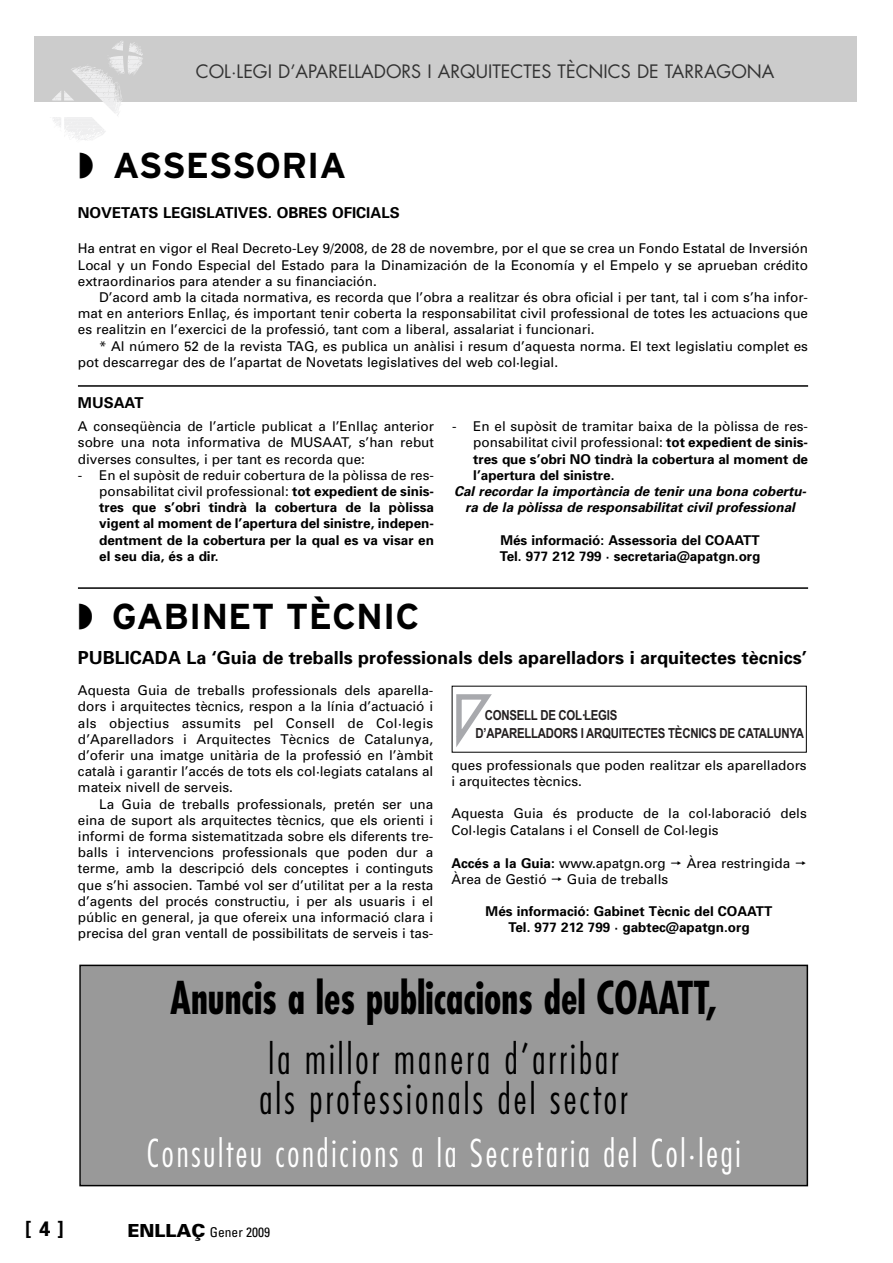
<style>
.page{position:relative;width:893px;height:1263px;background:#fff}
.page>*{position:absolute;margin:0;border:0;box-sizing:border-box;transform-origin:0 0}
.t1{font:700 condensed 44.1px "Futura";color:#000;scale:.9 1}
.t2{font:300 condensed 41.4px/40px "Futura";letter-spacing:.085em;color:#000;scale:.9 1}
.t3{font:300 condensed 37.35px "Futura";letter-spacing:.085em;color:#fff;scale:.9 1}
.t4{font:700 36px "Interstate";color:#000}
.t5{font:700 21px "Univers";color:#000}
.t6{font:700 18px "Univers";color:#000}
.t7{font:18px "Futura";color:#333}
.t8{font:700 15px "Univers";color:#000}
.t9{font:700 13.8px/18.1px "Arial Narrow";letter-spacing:-.015em;color:#231f20}
.t10{font:13.5px/16.2px "Univers";color:#000;text-align:justify}
.t11{font:700 13.5px/16.2px "Univers";color:#000;text-align:justify}
.t12{font:italic 700 13.5px/16.2px "Univers";color:#000;text-align:center}
.t13{font:condensed 13.5px "Univers";color:#000}
.s1{font-weight:400}
.s2{font-weight:700}
.s3{font-weight:900;font-stretch:normal;font-size:18px}
</style>
<div class="page">
<div style="left:34px;top:37px;width:822px;height:65px;background:#ccc"></div>
<svg style="left:52px;top:41px;width:91px;height:99px"></svg>
<hr style="left:78px;top:385px;width:730px;height:2px;background:#000">
<svg style="left:456px;top:694px;width:36px;height:53px"></svg>
<div style="left:81px;top:966px;width:725px;height:219px;background:#999"></div>
<div style="left:79px;top:965px;width:729px;height:221px;border:2px solid #000"></div>
<hr style="left:78px;top:587px;width:730px;height:2px;background:#000">
<h3 class="t7" style="left:196px;top:63px;width:580px">COL·LEGI D’APARELLADORS I ARQUITECTES TÈCNICS DE TARRAGONA</h3>
<h3 class="t4" style="left:79px;top:151px;width:269px">◗ ASSESSORIA</h3>
<p class="t8" style="left:78px;top:207px;width:323px">NOVETATS LEGISLATIVES. OBRES OFICIALS</p>
<p class="t10" style="left:78px;top:242px;width:731px">Ha entrat en vigor el Real Decreto-Ley 9/2008, de 28 de novembre, por el que se crea un Fondo Estatal de Inversión Local y un Fondo Especial del Estado para la Dinamización de la Economía y el Empelo y se aprueban crédito extraordinarios para atender a su financiación.</p>
<p class="t10" style="left:78px;top:290px;width:731px;text-indent:21px">D’acord amb la citada normativa, es recorda que l’obra a realitzar és obra oficial i per tant, tal i com s’ha infor&shy;mat en anteriors Enllaç, és important tenir coberta la responsabilitat civil professional de totes les actuacions que es realitzin en l’exercici de la professió, tant com a liberal, assalariat i funcionari.</p>
<p class="t10" style="left:78px;top:339px;width:731px;text-indent:21px">* Al número 52 de la revista TAG, es publica un anàlisi i resum d’aquesta norma. El text legislatiu complet es pot descarregar des de l’apartat de Novetats legislatives del web col·legial.</p>
<p class="t8" style="left:78px;top:397px;width:67px">MUSAAT</p>
<p class="t10" style="left:78px;top:420px;width:357px">A conseqüència de l’article publicat a l’Enllaç anterior sobre una nota informativa de MUSAAT, s’han rebut diverses consultes, i per tant es recorda que:</p>
<p class="t11" style="left:99px;top:468px;width:336px;text-indent:-21px"><span class="s1">- En el supòsit de reduir cobertura de la pòlissa de res&shy;ponsabilitat civil professional:</span> tot expedient de sinis&shy;tres que s’obri tindrà la cobertura de la pòlissa vigent al moment de l’apertura del sinistre, indepen&shy;dentment de la cobertura per la qual es va visar en el seu dia, és a dir.</p>
<h3 class="t4" style="left:78px;top:603px;width:343px">◗ GABINET TÈCNIC</h3>
<p class="t11" style="left:473px;top:420px;width:336px;text-indent:-21px"><span class="s1">- En el supòsit de tramitar baixa de la pòlissa de res&shy;ponsabilitat civil professional:</span> tot expedient de sinis&shy;tres que s’obri NO tindrà la cobertura al moment de l’apertura del sinistre.</p>
<p class="t12" style="left:454px;top:484px;width:356px">Cal recordar la importància de tenir una bona cobertu&shy;ra de la pòlissa de responsabilitat civil professional</p>
<p class="t11" style="left:499px;top:533px;width:262px">Més informació: Assessoria del COAATT<br>Tel. 977 212 799 · secretaria@apatgn.org</p>
<h3 class="t6" style="left:78px;top:651px;width:730px">PUBLICADA La ‘Guia de treballs professionals dels aparelladors i arquitectes tècnics’</h3>
<p class="t10" style="left:78px;top:684px;width:357px">Aquesta Guia de treballs professionals dels aparella&shy;dors i arquitectes tècnics, respon a la línia d’actuació i als objectius assumits pel Consell de Col·legis d’Aparelladors i Arquitectes Tècnics de Catalunya, d’oferir una imatge unitària de la professió en l’àmbit català i garantir l’accés de tots els col·legiats catalans al mateix nivell de serveis.</p>
<p class="t10" style="left:78px;top:797px;width:357px;text-indent:21px">La Guia de treballs professionals, pretén ser una eina de suport als arquitectes tècnics, que els orienti i informi de forma sistematitzada sobre els diferents tre&shy;balls i intervencions professionals que poden dur a terme, amb la descripció dels conceptes i continguts que s’hi associen. També vol ser d’utilitat per a la resta d’agents del procés constructiu, i per als usuaris i el públic en general, ja que ofereix una informació clara i precisa del gran ventall de possibilitats de serveis i tas-</p>
<p class="t9" style="left:475px;top:707px;width:330px;text-indent:9px">CONSELL DE COL·LEGIS<br>D’APARELLADORS I ARQUITECTES TÈCNICS DE CATALUNYA</p>
<p class="t10" style="left:451px;top:758px;width:357px">ques professionals que poden realitzar els aparelladors i arquitectes tècnics.</p>
<p class="t10" style="left:451px;top:807px;width:357px">Aquesta Guia és producte de la col·laboració dels<br>Col·legis Catalans i el Consell de Col·legis</p>
<p class="t10" style="left:451px;top:856px;width:216px"><span class="s2">Accés a la Guia:</span> www.apatgn.org</p>
<p class="t10" style="left:686px;top:856px;width:105px">Àrea restringida</p>
<p class="t10" style="left:451px;top:872px;width:97px">Àrea de Gestió</p>
<p class="t10" style="left:567px;top:872px;width:103px">Guia de treballs</p>
<p class="t11" style="left:485px;top:904px;width:288px;text-align:center">Més informació: Gabinet Tècnic del COAATT<br>Tel. 977 212 799 · gabtec@apatgn.org</p>
<h1 class="t1" style="left:170px;top:978px;width:609px">Anuncis a les publicacions del COAATT,</h1>
<h2 class="t2" style="left:259px;top:1041px;width:411px">la millor manera d’arribar als professionals del sector</h2>
<h3 class="t3" style="left:147px;top:1137px;width:661px">Consulteu condicions a la Secretaria del Col·legi</h3>
<h3 class="t5" style="left:25px;top:1221px;width:40px">[ 4 ]</h3>
<p class="t13" style="left:127px;top:1228px;width:144px"><span class="s3">ENLLAÇ</span> Gener 2009</p>
</div>
